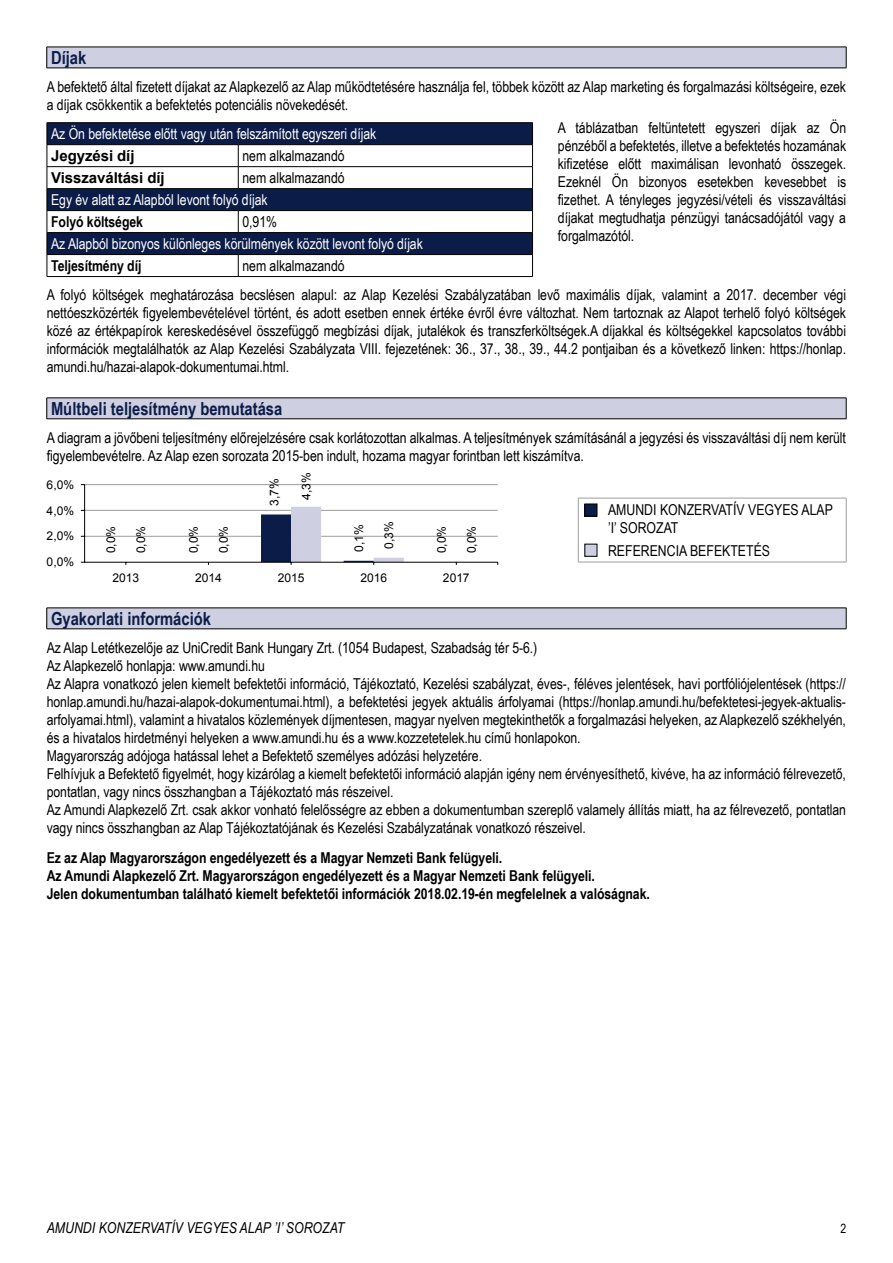
<style>
.page{position:relative;width:893px;height:1263px;background:#fff}
.page>*{position:absolute;margin:0;border:0;box-sizing:border-box;transform-origin:0 0}
.t1{font:700 18px "Arial Narrow";color:#0c1c49}
.t2{font:15px/18px "Arial Narrow";letter-spacing:-.005em;color:#000}
.t3{font:700 15px/18px "Arial Narrow";letter-spacing:-.005em;color:#000}
.t4{font:15px "Arial Narrow";letter-spacing:-.005em;color:#fff}
.t5{font:italic 15px "Arial Narrow";color:#000}
.t6{font:700 15px "Arial";letter-spacing:-.005em;color:#000}
.t7{font:12.75px "Arial Narrow";color:#000}
.t8{font:12px "Arial";color:#000}
</style>
<div class="page">
<div style="left:47px;top:47px;width:799px;height:21px;background:#cecfe0"></div>
<hr style="left:47px;top:47px;width:799px;height:1px;background:#000">
<svg style="left:47px;top:47px;width:1px;height:21px"></svg>
<svg style="left:846px;top:47px;width:1px;height:21px"></svg>
<hr style="left:47px;top:68px;width:799px;height:1px;background:#000">
<svg style="left:48px;top:123px;width:484px;height:131px;fill:#0c1c49"></svg>
<hr style="left:47px;top:122px;width:191px;height:1px;background:#000">
<hr style="left:238px;top:122px;width:295px;height:1px;background:#000">
<hr style="left:47px;top:144px;width:191px;height:1px;background:#000">
<hr style="left:238px;top:144px;width:295px;height:1px;background:#000">
<hr style="left:47px;top:166px;width:191px;height:1px;background:#000">
<hr style="left:238px;top:166px;width:295px;height:1px;background:#000">
<svg style="left:238px;top:145px;width:1px;height:43px"></svg>
<hr style="left:47px;top:188px;width:191px;height:1px;background:#000">
<hr style="left:238px;top:188px;width:295px;height:1px;background:#000">
<hr style="left:47px;top:210px;width:191px;height:1px;background:#000">
<hr style="left:238px;top:210px;width:295px;height:1px;background:#000">
<svg style="left:238px;top:211px;width:1px;height:21px"></svg>
<hr style="left:47px;top:232px;width:191px;height:1px;background:#000">
<hr style="left:238px;top:232px;width:295px;height:1px;background:#000">
<hr style="left:47px;top:254px;width:191px;height:1px;background:#000">
<svg style="left:47px;top:123px;width:1px;height:153px"></svg>
<hr style="left:47px;top:276px;width:191px;height:1px;background:#000">
<hr style="left:238px;top:254px;width:295px;height:1px;background:#000">
<svg style="left:238px;top:255px;width:1px;height:21px"></svg>
<svg style="left:532px;top:123px;width:1px;height:153px"></svg>
<hr style="left:238px;top:276px;width:295px;height:1px;background:#000">
<div style="left:47px;top:398px;width:799px;height:21px;background:#cecfe0"></div>
<hr style="left:47px;top:398px;width:799px;height:1px;background:#000">
<svg style="left:47px;top:398px;width:1px;height:21px"></svg>
<svg style="left:846px;top:398px;width:1px;height:21px"></svg>
<hr style="left:47px;top:419px;width:799px;height:1px;background:#000">
<div style="left:47px;top:608px;width:799px;height:21px;background:#cecfe0"></div>
<hr style="left:47px;top:608px;width:799px;height:1px;background:#000">
<svg style="left:47px;top:608px;width:1px;height:21px"></svg>
<svg style="left:846px;top:608px;width:1px;height:21px"></svg>
<hr style="left:47px;top:629px;width:799px;height:1px;background:#000">
<hr style="left:578px;top:498px;width:268px;height:1px;background:#9d9d9c">
<hr style="left:578px;top:498px;width:1px;height:64px;background:#9d9d9c">
<hr style="left:846px;top:498px;width:1px;height:64px;background:#9d9d9c">
<hr style="left:578px;top:562px;width:268px;height:1px;background:#9d9d9c">
<div style="left:585px;top:504px;width:12px;height:12px;background:#0c1c49"></div>
<div style="left:585px;top:504px;width:12px;height:12px;border:1px solid #000"></div>
<div style="left:585px;top:544px;width:12px;height:12px;background:#cecfe0"></div>
<hr style="left:85px;top:484px;width:413px;height:1px;background:#9d9d9c">
<hr style="left:85px;top:510px;width:413px;height:1px;background:#9d9d9c">
<hr style="left:85px;top:536px;width:413px;height:1px;background:#9d9d9c">
<hr style="left:84px;top:485px;width:1px;height:77px;background:#000">
<hr style="left:85px;top:562px;width:413px;height:1px;background:#000">
<svg style="left:261px;top:507px;width:143px;height:58px"></svg>
<p class="t1" style="left:51px;top:44px;width:37px">Díjak</p>
<p class="t2" style="left:47px;top:77px;width:801px">A befektető által fizetett díjakat az Alapkezelő az Alap működtetésére használja fel, többek között az Alap marketing és forgalmazási költségeire, ezek a díjak csökkentik a befektetés potenciális növekedését.</p>
<p class="t4" style="left:51px;top:123px;width:327px">Az Ön befektetése előtt vagy után felszámított egyszeri díjak</p>
<p class="t6" style="left:51px;top:146px;width:85px">Jegyzési díj</p>
<p class="t2" style="left:243px;top:146px;width:104px">nem alkalmazandó</p>
<p class="t6" style="left:51px;top:168px;width:115px">Visszaváltási díj</p>
<p class="t2" style="left:243px;top:168px;width:104px">nem alkalmazandó</p>
<p class="t4" style="left:51px;top:189px;width:218px">Egy év alatt az Alapból levont folyó díjak</p>
<p class="t3" style="left:51px;top:212px;width:93px">Folyó költségek</p>
<p class="t2" style="left:243px;top:212px;width:36px">0,91%</p>
<p class="t4" style="left:51px;top:233px;width:373px">Az Alapból bizonyos különleges körülmények között levont folyó díjak</p>
<p class="t3" style="left:51px;top:256px;width:92px">Teljesítmény díj</p>
<p class="t2" style="left:243px;top:256px;width:104px">nem alkalmazandó</p>
<p class="t2" style="left:558px;top:119px;width:290px;text-align:justify">A táblázatban feltüntetett egyszeri díjak az Ön pénzéből a befektetés, illetve a befektetés hozamának kifizetése előtt maximálisan levonható összegek.<br>Ezeknél Ön bizonyos esetekben kevesebbet is fizethet. A tényleges jegyzési/vételi és visszaváltási díjakat megtudhatja pénzügyi tanácsadójától vagy a forgalmazótól.</p>
<p class="t2" style="left:47px;top:285px;width:801px;text-align:justify">A folyó költségek meghatározása becslésen alapul: az Alap Kezelési Szabályzatában levő maximális díjak, valamint a 2017. december végi nettóeszközérték figyelembevételével történt, és adott esetben ennek értéke évről évre változhat. Nem tartoznak az Alapot terhelő folyó költségek közé az értékpapírok kereskedésével összefüggő megbízási díjak, jutalékok és transzferköltségek.A díjakkal és költségekkel kapcsolatos további információk megtalálhatók az Alap Kezelési Szabályzata VIII. fejezetének: 36., 37., 38., 39., 44.2 pontjaiban és a következő linken: https://honlap. amundi.hu/hazai-alapok-dokumentumai.html.</p>
<p class="t1" style="left:51px;top:395px;width:233px">Múltbeli teljesítmény bemutatása</p>
<p class="t2" style="left:47px;top:428px;width:801px">A diagram a jövőbeni teljesítmény előrejelzésére csak korlátozottan alkalmas. A teljesítmények számításánál a jegyzési és visszaváltási díj nem került figyelembevételre. Az Alap ezen sorozata 2015-ben indult, hozama magyar forintban lett kiszámítva.</p>
<p class="t8" style="left:47px;top:477px;width:29px">6,0%</p>
<p class="t8" style="left:47px;top:502px;width:29px">4,0%</p>
<p class="t8" style="left:47px;top:528px;width:29px">2,0%</p>
<p class="t8" style="left:47px;top:554px;width:29px">0,0%</p>
<p class="t8" style="left:266px;top:506px;width:29px;rotate:-90deg">3,7%</p>
<p class="t8" style="left:299px;top:500px;width:29px;rotate:-90deg">4,3%</p>
<p class="t8" style="left:381px;top:549px;width:29px;rotate:-90deg">0,3%</p>
<p class="t8" style="left:464px;top:553px;width:29px;rotate:-90deg">0,0%</p>
<p class="t8" style="left:133px;top:553px;width:29px;rotate:-90deg">0,0%</p>
<p class="t8" style="left:216px;top:553px;width:29px;rotate:-90deg">0,0%</p>
<p class="t8" style="left:351px;top:552px;width:29px;rotate:-90deg">0,1%</p>
<p class="t8" style="left:434px;top:553px;width:29px;rotate:-90deg">0,0%</p>
<p class="t8" style="left:103px;top:553px;width:29px;rotate:-90deg">0,0%</p>
<p class="t8" style="left:186px;top:553px;width:29px;rotate:-90deg">0,0%</p>
<p class="t2" style="left:608px;top:500px;width:17px">Amundi</p>
<p class="t2" style="left:660px;top:500px;width:18px">Konzervat</p>
<p class="t2" style="left:733px;top:500px;width:85px">ív Vegyes Alap</p>
<p class="t2" style="left:608px;top:518px;width:22px">’i’ sorozat</p>
<p class="t2" style="left:608px;top:541px;width:163px">REFERENCIA BEFEKTETÉS</p>
<p class="t8" style="left:112px;top:570px;width:28px">2013</p>
<p class="t8" style="left:195px;top:570px;width:28px">2014</p>
<p class="t8" style="left:278px;top:570px;width:28px">2015</p>
<p class="t8" style="left:360px;top:570px;width:28px">2016</p>
<p class="t8" style="left:443px;top:570px;width:28px">2017</p>
<p class="t1" style="left:51px;top:605px;width:161px">Gyakorlati információk</p>
<p class="t2" style="left:47px;top:638px;width:801px">Az Alap Letétkezelője az UniCredit Bank Hungary Zrt. (1054 Budapest, Szabadság tér 5-6.)<br>Az Alapkezelő honlapja: www.amundi.hu<br>Az Alapra vonatkozó jelen kiemelt befektetői információ, Tájékoztató, Kezelési szabályzat, éves-, féléves jelentések, havi portfóliójelentések (https:// honlap.amundi.hu/hazai-alapok-dokumentumai.html), a befektetési jegyek aktuális árfolyamai (https://honlap.amundi.hu/befektetesi-jegyek-aktualis&shy;arfolyamai.html), valamint a hivatalos közlemények díjmentesen, magyar nyelven megtekinthetők a forgalmazási helyeken, az Alapkezelő székhelyén, és a hivatalos hirdetményi helyeken a www.amundi.hu és a www.kozzetetelek.hu című honlapokon.<br>Magyarország adójoga hatással lehet a Befektető személyes adózási helyzetére.<br>Felhívjuk a Befektető figyelmét, hogy kizárólag a kiemelt befektetői információ alapján igény nem érvényesíthető, kivéve, ha az információ félrevezető, pontatlan, vagy nincs összhangban a Tájékoztató más részeivel.<br>Az Amundi Alapkezelő Zrt. csak akkor vonható felelősségre az ebben a dokumentumban szereplő valamely állítás miatt, ha az félrevezető, pontatlan vagy nincs összhangban az Alap Tájékoztatójának és Kezelési Szabályzatának vonatkozó részeivel.</p>
<p class="t3" style="left:47px;top:848px;width:605px">Ez az Alap Magyarországon engedélyezett és a Magyar Nemzeti Bank felügyeli.<br>Az Amundi Alapkezelő Zrt. Magyarországon engedélyezett és a Magyar Nemzeti Bank felügyeli.<br>Jelen dokumentumban található kiemelt befektetői információk 2018.02.19-én megfelelnek a valóságnak.</p>
<p class="t5" style="left:47px;top:1217px;width:299px">AMUNDI KONZERVATÍV VEGYES ALAP ’I’ SOROZAT</p>
<p class="t7" style="left:840px;top:1219px;width:7px">2</p>
</div>
